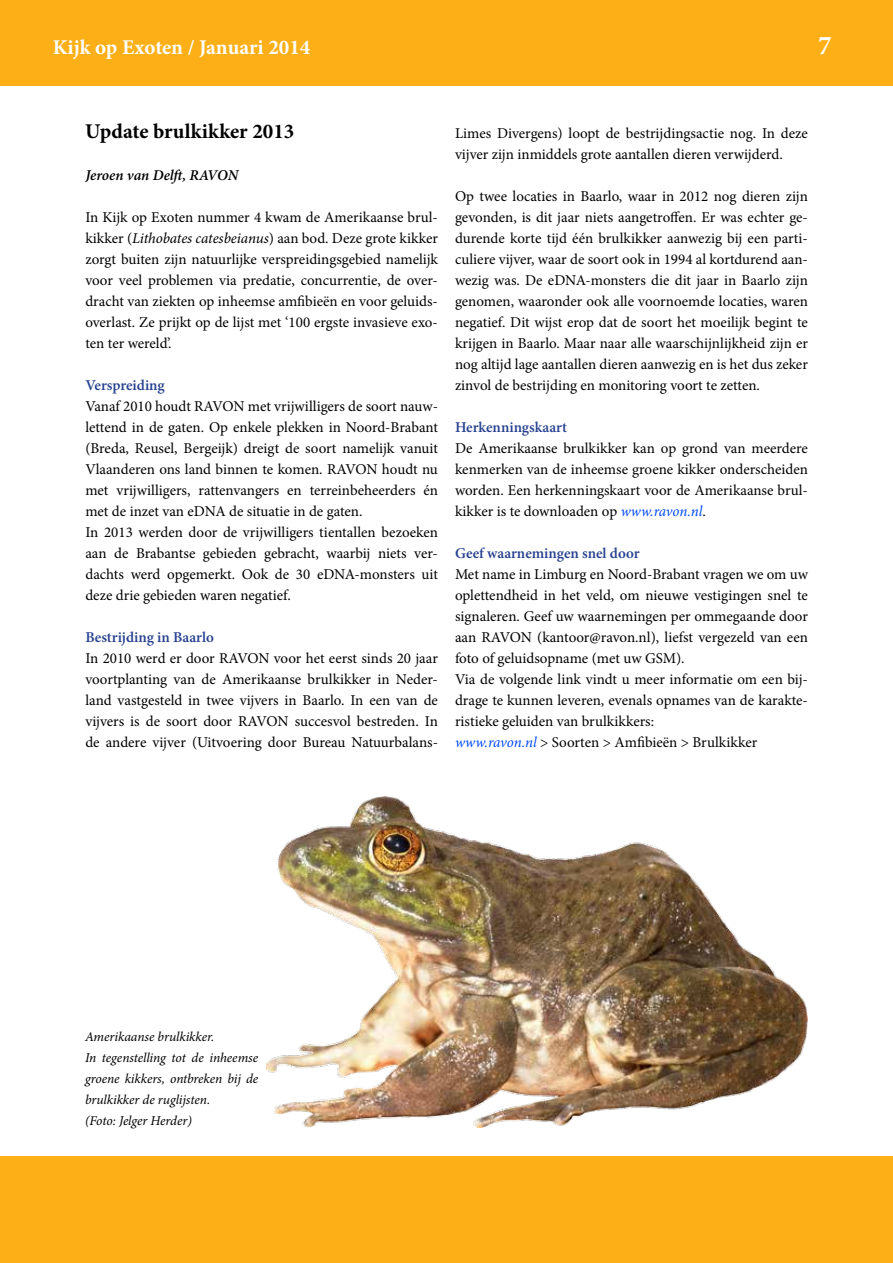
<style>
.page{position:relative;width:893px;height:1263px;background:#fff}
.page>*{position:absolute;margin:0;border:0;box-sizing:border-box;transform-origin:0 0}
.t1{font:700 27px "Minion Pro";color:#fff}
.t2{font:700 21px "Minion Pro";letter-spacing:-.005em;color:#fff}
.t3{font:700 21px "Minion Pro";color:#000}
.t4{font:15px/21px "Minion Pro";color:#000;text-align:justify}
.t5{font:600 15px "Minion Pro";color:#25408f}
.t6{font:italic 600 15px "Minion Pro";letter-spacing:-.01em;color:#000}
.t7{font:italic 13.5px/21px "Minion Pro";letter-spacing:-.005em;color:#000}
.s1{font-style:italic}
.s2{font-style:italic;color:#004aff}
</style>
<div class="page">
<hr style="left:0;top:1157px;width:1px;height:106px;background:#fcaf17">
<div style="left:1px;top:1157px;width:892px;height:106px;background:#fcaf17"></div>
<hr style="left:0;top:0;width:1px;height:85px;background:#fcaf17">
<div style="left:1px;top:0;width:892px;height:85px;background:#fcaf17"></div>
<img style="left:267px;top:797px;width:541px;height:331px">
<h2 class="t2" style="left:53px;top:32px;width:259px">Kijk op Exoten / Januari 2014</h2>
<h1 class="t1" style="left:818px;top:26px;width:15px">7</h1>
<h2 class="t3" style="left:85px;top:116px;width:211px">Update brulkikker 2013</h2>
<p class="t6" style="left:85px;top:165px;width:154px">Jeroen van Delft, RAVON</p>
<p class="t4" style="left:85px;top:207px;width:354px">In Kijk op Exoten nummer 4 kwam de Amerikaanse brul&shy;kikker (<span class="s1">Lithobates catesbeianus</span>) aan bod. Deze grote kikker zorgt buiten zijn natuurlijke verspreidingsgebied namelijk voor veel problemen via predatie, concurrentie, de over&shy;dracht van ziekten op inheemse amfibieën en voor geluids&shy;overlast. Ze prijkt op de lijst met ‘100 ergste invasieve exo&shy;ten ter wereld’.</p>
<p class="t5" style="left:85px;top:375px;width:81px">Verspreiding</p>
<p class="t4" style="left:85px;top:396px;width:354px;text-align:left">Vanaf 2010 houdt RAVON met vrijwilligers de soort nauw&shy;lettend in de gaten. Op enkele plekken in Noord-Brabant (Breda, Reusel, Bergeijk) dreigt de soort namelijk vanuit Vlaanderen ons land binnen te komen. RAVON houdt nu met vrijwilligers, rattenvangers en terreinbeheerders én met de inzet van eDNA de situatie in de gaten.<br>In 2013 werden door de vrijwilligers tientallen bezoeken aan de Brabantse gebieden gebracht, waarbij niets ver&shy;dachts werd opgemerkt. Ook de 30 eDNA-monsters uit deze drie gebieden waren negatief.</p>
<p class="t5" style="left:85px;top:627px;width:130px">Bestrijding in Baarlo</p>
<p class="t4" style="left:85px;top:648px;width:354px">In 2010 werd er door RAVON voor het eerst sinds 20 jaar voortplanting van de Amerikaanse brulkikker in Neder&shy;land vastgesteld in twee vijvers in Baarlo. In een van de vijvers is de soort door RAVON succesvol bestreden. In de andere vijver (Uitvoering door Bureau Natuurbalans-</p>
<p class="t4" style="left:455px;top:123px;width:354px">Limes Divergens) loopt de bestrijdingsactie nog. In deze vijver zijn inmiddels grote aantallen dieren verwijderd.</p>
<p class="t4" style="left:455px;top:186px;width:354px">Op twee locaties in Baarlo, waar in 2012 nog dieren zijn gevonden, is dit jaar niets aangetroffen. Er was echter ge&shy;durende korte tijd één brulkikker aanwezig bij een parti&shy;culiere vijver, waar de soort ook in 1994 al kortdurend aan&shy;wezig was. De eDNA-monsters die dit jaar in Baarlo zijn genomen, waaronder ook alle voornoemde locaties, waren negatief. Dit wijst erop dat de soort het moeilijk begint te krijgen in Baarlo. Maar naar alle waarschijnlijkheid zijn er nog altijd lage aantallen dieren aanwezig en is het dus zeker zinvol de bestrijding en monitoring voort te zetten.</p>
<p class="t5" style="left:455px;top:417px;width:114px">Herkenningskaart</p>
<p class="t4" style="left:455px;top:438px;width:354px">De Amerikaanse brulkikker kan op grond van meerdere kenmerken van de inheemse groene kikker onderscheiden worden. Een herkenningskaart voor de Amerikaanse brul&shy;kikker is te downloaden op <span class="s2">www.ravon.nl</span>.</p>
<p class="t5" style="left:455px;top:543px;width:186px">Geef waarnemingen snel door</p>
<p class="t4" style="left:455px;top:564px;width:354px;text-align:left">Met name in Limburg en Noord-Brabant vragen we om uw oplettendheid in het veld, om nieuwe vestigingen snel te signaleren. Geef uw waarnemingen per ommegaande door aan RAVON (kantoor@ravon.nl), liefst vergezeld van een foto of geluidsopname (met uw GSM).<br>Via de volgende link vindt u meer informatie om een bij&shy;drage te kunnen leveren, evenals opnames van de karakte&shy;ristieke geluiden van brulkikkers:<br><span class="s2">www.ravon.nl</span> &gt; Soorten &gt; Amfibieën &gt; Brulkikker</p>
<p class="t7" style="left:85px;top:1026px;width:175px">Amerikaanse brulkikker.<br>In tegenstelling tot de inheemse groene kikkers, ontbreken bij de brulkikker de ruglijsten.<br>(Foto: Jelger Herder)</p>
</div>
